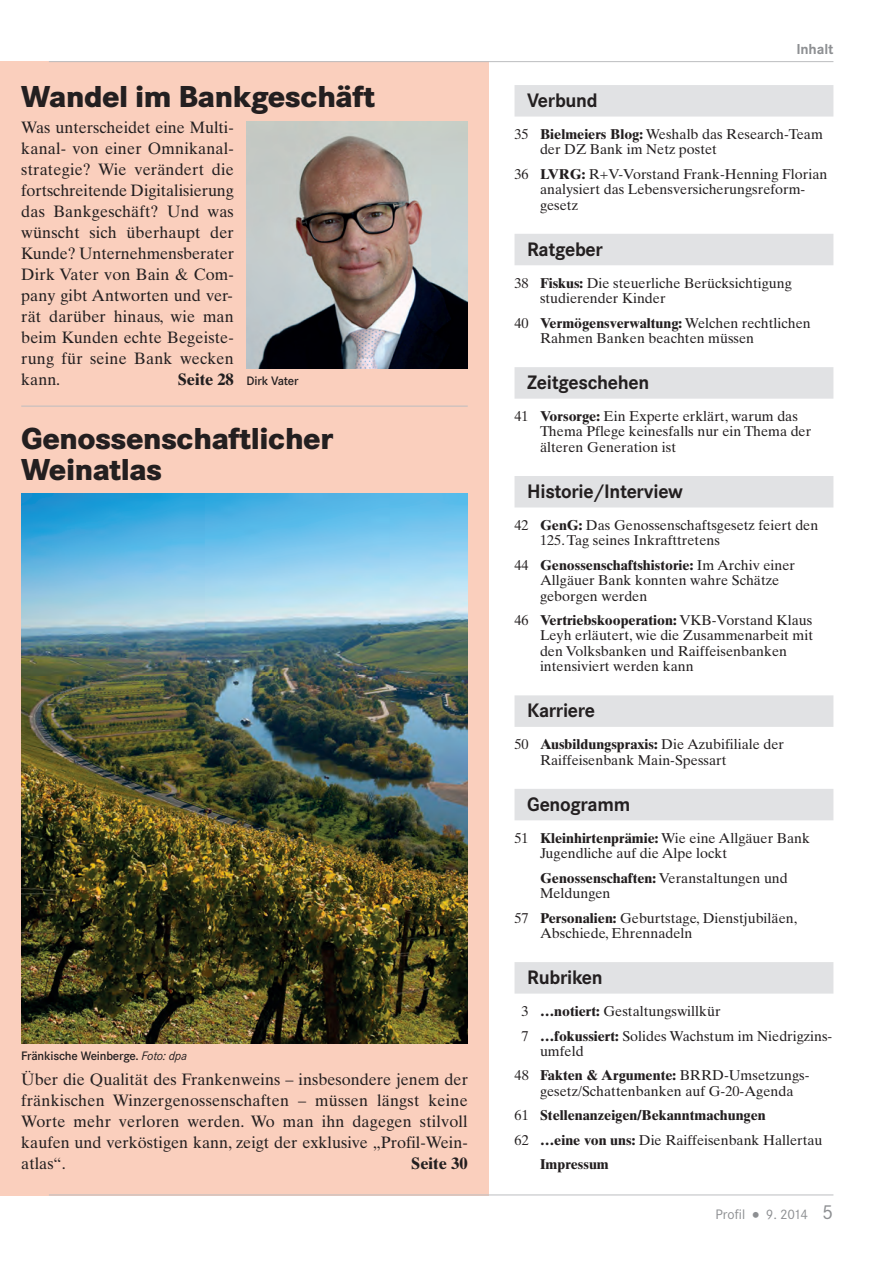
<style>
.page{position:relative;width:893px;height:1263px;background:#fff}
.page>*{position:absolute;margin:0;border:0;box-sizing:border-box;transform-origin:0 0}
.t1{font:800 31.5px/31.5px "Corporate S";letter-spacing:-.015em;color:#231f20}
.t2{font:700 20.25px "Corporate S";letter-spacing:-.015em;color:#231f20}
.t3{font:16.5px/21px "Times Ten";color:#231f20;text-align:justify}
.t4{font:700 16.5px "Times Ten";color:#231f20}
.t5{font:700 15px "Corporate S";letter-spacing:-.01em;color:#8d8f92}
.t6{font:14.25px/15.5px "Times Ten";color:#231f20}
.t7{font:700 14.25px "Times Ten";color:#231f20}
.t8{font:14.25px "Corporate S";color:#8d8f92}
.t9{font:600 12.75px "Corporate S";letter-spacing:-.015em;color:#231f20}
.s1{font-family:"Times Ten";font-weight:700;font-size:16.5px}
.s2{font-weight:400;font-style:italic}
.s3{font-weight:700}
.s4{font-weight:400}
.s5{font-weight:700;font-size:21px}
.s6{font-size:21px}
</style>
<div class="page">
<div style="left:0;top:61px;width:489px;height:1134px;background:#facfbd"></div>
<hr style="left:49px;top:61px;width:784px;height:1px;background:#bcbdc0">
<hr style="left:49px;top:1194px;width:784px;height:1px;background:#bcbdc0">
<div style="left:514px;top:85px;width:319px;height:32px;background:#e1e2e4"></div>
<div style="left:514px;top:234px;width:319px;height:31px;background:#e1e2e4"></div>
<div style="left:514px;top:367px;width:319px;height:32px;background:#e1e2e4"></div>
<div style="left:514px;top:476px;width:319px;height:31px;background:#e1e2e4"></div>
<div style="left:514px;top:695px;width:319px;height:32px;background:#e1e2e4"></div>
<div style="left:514px;top:789px;width:319px;height:31px;background:#e1e2e4"></div>
<div style="left:514px;top:962px;width:319px;height:31px;background:#e1e2e4"></div>
<img style="left:21px;top:493px;width:447px;height:551px">
<hr style="left:21px;top:406px;width:447px;height:1px;background:#bcbdc0">
<img style="left:247px;top:121px;width:221px;height:248px">
<h1 class="t1" style="left:21px;top:80px;width:355px">Wandel im Bankgeschäft</h1>
<p class="t3" style="left:21px;top:119px;width:214px">Was unterscheidet eine Multi&shy;kanal- von einer Omnikanal&shy;strategie? Wie verändert die fortschreitende Digitalisierung das Bankgeschäft? Und was wünscht sich überhaupt der Kunde? Unternehmensberater Dirk Vater von Bain &amp; Com&shy;pany gibt Antworten und ver&shy;rät darüber hinaus, wie man beim Kunden echte Begeiste&shy;rung für seine Bank wecken kann.</p>
<p class="t9" style="left:178px;top:373px;width:122px"><span class="s1">Seite 28</span> Dirk Vater</p>
<h1 class="t1" style="left:21px;top:422px;width:313px">Genossenschaftlicher<br>Weinatlas</h1>
<p class="t9" style="left:21px;top:1048px;width:167px">Fränkische Weinberge. <span class="s2">Foto: dpa</span></p>
<p class="t3" style="left:21px;top:1070px;width:448px">Über die Qualität des Frankenweins – insbesondere jenem der fränkischen Winzergenossenschaften – müssen längst keine Worte mehr verloren werden. Wo man ihn dagegen stilvoll kaufen und verköstigen kann, zeigt der exklusive „Profil-Wein&shy;atlas“.</p>
<p class="t4" style="left:411px;top:1157px;width:58px">Seite 30</p>
<p class="t5" style="left:796px;top:40px;width:39px">Inhalt</p>
<h2 class="t2" style="left:527px;top:88px;width:72px">Verbund</h2>
<p class="t6" style="left:540px;top:128px;width:284px;text-indent:-25px">35 <span class="s3">Bielmeiers Blog:</span> Weshalb das Research-Team der DZ Bank im Netz postet</p>
<p class="t6" style="left:540px;top:168px;width:289px;text-indent:-25px">36 <span class="s3">LVRG:</span> R+V-Vorstand Frank-Henning Florian analysiert das Lebensversicherungsreform - gesetz</p>
<h2 class="t2" style="left:527px;top:237px;width:77px">Ratgeber</h2>
<p class="t6" style="left:540px;top:276px;width:253px;text-indent:-25px">38 <span class="s3">Fiskus:</span> Die steuerliche Berücksichtigung studierender Kinder</p>
<p class="t6" style="left:540px;top:316px;width:272px;text-indent:-25px">40 <span class="s3">Vermögensverwaltung:</span> Welchen rechtlichen<br>Rahmen Banken beachten müssen</p>
<h2 class="t2" style="left:527px;top:370px;width:123px">Zeitgeschehen</h2>
<p class="t6" style="left:540px;top:410px;width:273px;text-indent:-25px">41 <span class="s3">Vorsorge:</span> Ein Experte erklärt, warum das<br>Thema Pflege keinesfalls nur ein Thema der älteren Generation ist</p>
<h2 class="t2" style="left:527px;top:479px;width:157px">Historie/Interview</h2>
<p class="t6" style="left:540px;top:519px;width:280px;text-indent:-25px">42 <span class="s3">GenG:</span> Das Genossenschaftsgesetz feiert den<br>125. Tag seines Inkrafttretens</p>
<p class="t6" style="left:540px;top:559px;width:257px;text-indent:-25px">44 <span class="s3">Genossenschaftshistorie:</span> Im Archiv einer<br>Allgäuer Bank konnten wahre Schätze geborgen werden</p>
<p class="t6" style="left:540px;top:614px;width:275px;text-indent:-25px">46 <span class="s3">Vertriebskooperation:</span> VKB-Vorstand Klaus Leyh erläutert, wie die Zusammenarbeit mit den Volksbanken und Raiffeisenbanken intensiviert werden kann</p>
<h2 class="t2" style="left:527px;top:698px;width:69px">Karriere</h2>
<p class="t6" style="left:540px;top:738px;width:246px;text-indent:-25px">50 <span class="s3">Ausbildungspraxis:</span> Die Azubifiliale der<br>Raiffeisenbank Main-Spessart</p>
<h2 class="t2" style="left:527px;top:792px;width:104px">Genogramm</h2>
<p class="t6" style="left:540px;top:831px;width:271px;text-indent:-25px">51 <span class="s3">Kleinhirtenprämie:</span> Wie eine Allgäuer Bank<br>Jugendliche auf die Alpe lockt</p>
<p class="t6" style="left:540px;top:871px;width:249px"><span class="s3">Genossenschaften:</span> Veranstaltungen und<br>Meldungen</p>
<p class="t6" style="left:540px;top:911px;width:259px;text-indent:-25px">57 <span class="s3">Personalien:</span> Geburtstage, Dienstjubiläen,<br>Abschiede, Ehrennadeln</p>
<h2 class="t2" style="left:527px;top:965px;width:77px">Rubriken</h2>
<p class="t6" style="left:522px;top:1000px;width:312px;line-height:24.5px">3 <span class="s3">…notiert:</span> Gestaltungswillkür<br>7 <span class="s3">…fokussiert:</span> Solides Wachstum im Niedrig zins-</p>
<p class="t6" style="left:515px;top:1040px;width:296px;line-height:24.5px;text-indent:25px">umfeld<br>48 <span class="s3">Fakten &amp; Argumente:</span> BRRD- Umsetzungs -</p>
<p class="t6" style="left:540px;top:1084px;width:255px">gesetz/Schattenbanken auf G-20-Agenda</p>
<p class="t7" style="left:515px;top:1110px;width:253px"><span class="s4">61</span> Stellenanzeigen/Bekanntmachungen</p>
<p class="t6" style="left:515px;top:1134px;width:309px">62 <span class="s3">…eine von uns:</span> Die Raiffeisenbank Hallertau</p>
<p class="t7" style="left:540px;top:1159px;width:70px">Impressum</p>
<p class="t8" style="left:715px;top:1206px;width:120px">Profil <span class="s5">•</span> 9. 2014 <span class="s6">5</span></p>
</div>
